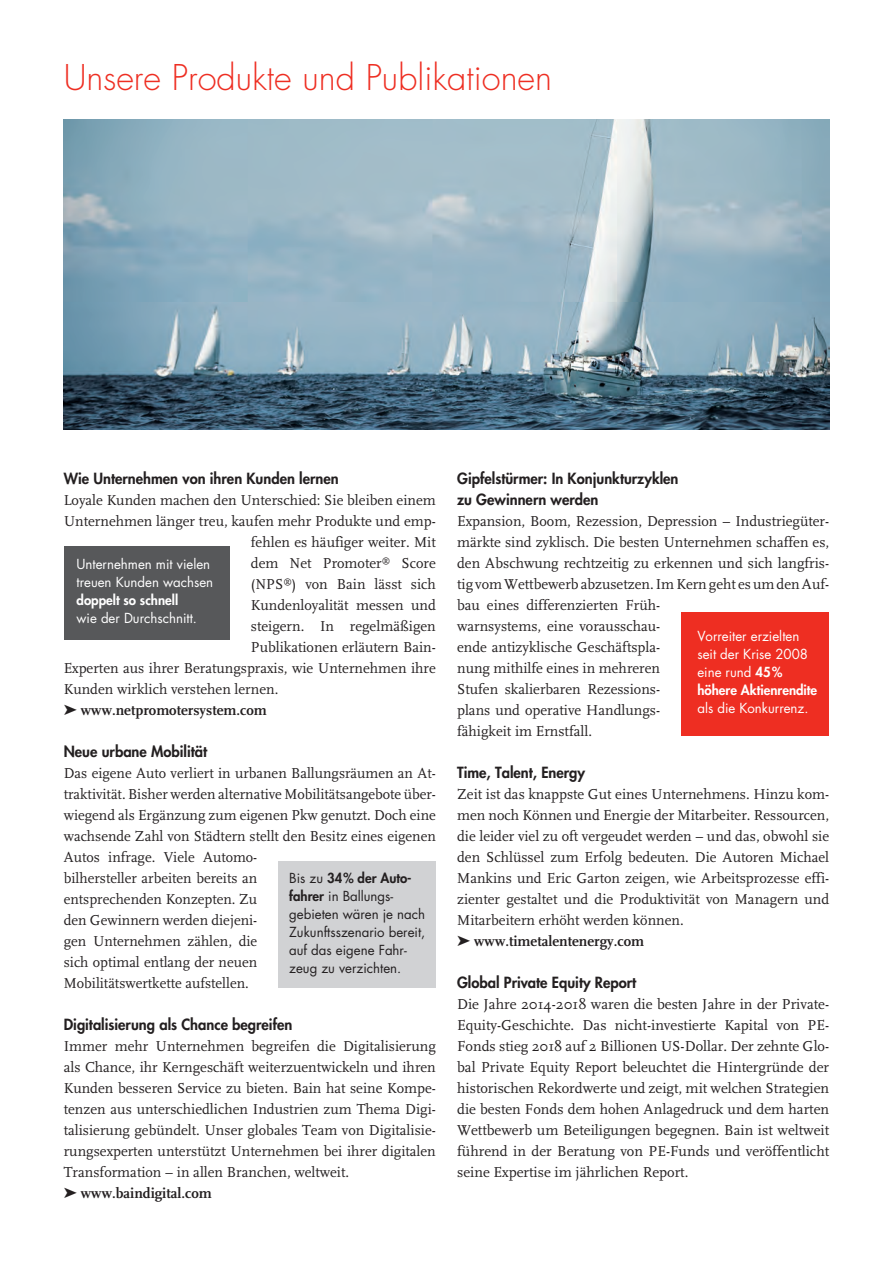
<style>
.page{position:relative;width:893px;height:1263px;background:#fff}
.page>*{position:absolute;margin:0;border:0;box-sizing:border-box;transform-origin:0 0}
.t1{font:300 34.5px "Futura";color:#ee2e22}
.t2{font:15px/21px "Scala";color:#231f20}
.t3{font:800 15px/21px "Futura";color:#231f20}
.t4{font:700 15px "Scala";color:#231f20}
.t5{font:13.5px/18px "Futura";color:#fff}
.t6{font:13.5px/18px "Futura";color:#231f20}
.t7{font:800 13.5px "Futura";color:#fff}
.s1{font-weight:700}
.s2{font-weight:800}
</style>
<div class="page">
<div style="left:279px;top:861px;width:157px;height:127px;background:#d1d2d4"></div>
<div style="left:64px;top:546px;width:166px;height:94px;background:#57585a"></div>
<img style="left:64px;top:119px;width:765px;height:310px">
<div style="left:681px;top:612px;width:148px;height:124px;background:#ee2e22"></div>
<h1 class="t1" style="left:64px;top:57px;width:490px">Unsere Produkte und Publikationen</h1>
<p class="t3" style="left:64px;top:467px;width:277px">Wie Unternehmen von ihren Kunden lernen</p>
<p class="t2" style="left:64px;top:489px;width:374px">Loyale Kunden machen den Unterschied: Sie bleiben einem</p>
<p class="t2" style="left:64px;top:510px;width:374px">Unternehmen länger treu, kaufen mehr Produkte und emp-</p>
<p class="t2" style="left:251px;top:531px;width:186px">fehlen es häufiger weiter. Mit</p>
<p class="t2" style="left:251px;top:552px;width:186px">dem Net Promoter<sup>®</sup> Score</p>
<p class="t2" style="left:251px;top:573px;width:186px">(NPS<sup>®</sup>) von Bain lässt sich</p>
<p class="t2" style="left:251px;top:594px;width:186px">Kundenloyalität messen und</p>
<p class="t2" style="left:251px;top:615px;width:186px">steigern. In regelmäßigen</p>
<p class="t2" style="left:251px;top:636px;width:186px">Publikationen erläutern Bain-</p>
<p class="t2" style="left:64px;top:657px;width:374px">Experten aus ihrer Beratungspraxis, wie Unternehmen ihre</p>
<p class="t2" style="left:64px;top:678px;width:216px">Kunden wirklich verstehen lernen.</p>
<p class="t4" style="left:64px;top:701px;width:205px">➤ www.netpromotersystem.com</p>
<p class="t3" style="left:64px;top:740px;width:145px">Neue urbane Mobilität</p>
<p class="t2" style="left:64px;top:762px;width:374px">Das eigene Auto verliert in urbanen Ballungsräumen an At&shy;traktivität. Bisher werden alternative Mobilitätsangebote über&shy;wiegend als Ergänzung zum eigenen Pkw genutzt. Doch eine wachsende Zahl von Städtern stellt den Besitz eines eigenen Autos infrage. Viele Automo-<br>bilhersteller arbeiten bereits an<br>entsprechenden Konzepten. Zu<br>den Gewinnern werden diejeni-<br>gen Unternehmen zählen, die<br>sich optimal entlang der neuen<br>Mobilitätswertkette aufstellen.</p>
<p class="t3" style="left:64px;top:1013px;width:230px">Digitalisierung als Chance begreifen</p>
<p class="t2" style="left:64px;top:1035px;width:374px">Immer mehr Unternehmen begreifen die Digitalisierung als Chance, ihr Kerngeschäft weiterzuentwickeln und ihren Kunden besseren Service zu bieten. Bain hat seine Kompe&shy;tenzen aus unterschiedlichen Industrien zum Thema Digi&shy;talisierung gebündelt. Unser globales Team von Digitalisie&shy;rungsexperten unterstützt Unternehmen bei ihrer digitalen Transformation – in allen Branchen, weltweit.<br>➤ <span class="s1">www.baindigital.com</span></p>
<p class="t5" style="left:77px;top:555px;width:138px">Unternehmen mit vielen treuen Kunden wachsen</p>
<p class="t7" style="left:77px;top:591px;width:103px">doppelt so schnell</p>
<p class="t5" style="left:77px;top:609px;width:122px">wie der Durchschnitt.</p>
<p class="t6" style="left:289px;top:870px;width:138px">Bis zu <span class="s2">34% der Auto&shy;fahrer</span> in Ballungs&shy;gebieten wären je nach<br>Zukunftsszenario bereit, auf das eigene Fahr&shy;zeug zu verzichten.</p>
<p class="t3" style="left:457px;top:467px;width:223px">Gipfelstürmer: In Konjunkturzyklen zu Gewinnern werden</p>
<p class="t2" style="left:457px;top:510px;width:374px">Expansion, Boom, Rezession, Depression – Industriegüter&shy;märkte sind zyklisch. Die besten Unternehmen schaffen es, den Abschwung rechtzeitig zu erkennen und sich langfris&shy;tig vom Wettbewerb abzusetzen. Im Kern geht es um den Auf&shy;bau eines differenzierten Früh-<br>warnsystems, eine vorausschau-<br>ende antizyklische Geschäftspla-<br>nung mithilfe eines in mehreren<br>Stufen skalierbaren Rezessions-<br>plans und operative Handlungs-<br>fähigkeit im Ernstfall.</p>
<p class="t3" style="left:457px;top:761px;width:130px">Time, Talent, Energy</p>
<p class="t2" style="left:457px;top:783px;width:374px">Zeit ist das knappste Gut eines Unternehmens. Hinzu kom&shy;men noch Können und Energie der Mitarbeiter. Ressourcen, die leider viel zu oft vergeudet werden – und das, obwohl sie den Schlüssel zum Erfolg bedeuten. Die Autoren Michael Mankins und Eric Garton zeigen, wie Arbeitsprozesse effi&shy;zienter gestaltet und die Produktivität von Managern und Mitarbeitern erhöht werden können.<br>➤ <span class="s1">www.timetalentenergy.com</span></p>
<p class="t3" style="left:457px;top:971px;width:181px">Global Private Equity Report</p>
<p class="t2" style="left:457px;top:993px;width:374px;text-align:justify">Die Jahre 2014-2018 waren die besten Jahre in der Private-Equity-Geschichte. Das nicht-investierte Kapital von PE-Fonds stieg 2018 auf 2 Billionen US-Dollar. Der zehnte Glo&shy;bal Private Equity Report beleuchtet die Hintergründe der historischen Rekordwerte und zeigt, mit welchen Strategien die besten Fonds dem hohen Anlagedruck und dem harten Wettbewerb um Beteiligungen begegnen. Bain ist weltweit führend in der Beratung von PE-Funds und veröffentlicht seine Expertise im jährlichen Report.</p>
<p class="t5" style="left:697px;top:627px;width:121px">Vorreiter erzielten seit der Krise 2008 eine rund <span class="s2">45% höhere Aktienrendite</span></p>
<p class="t5" style="left:697px;top:699px;width:113px">als die Konkurrenz.</p>
</div>
